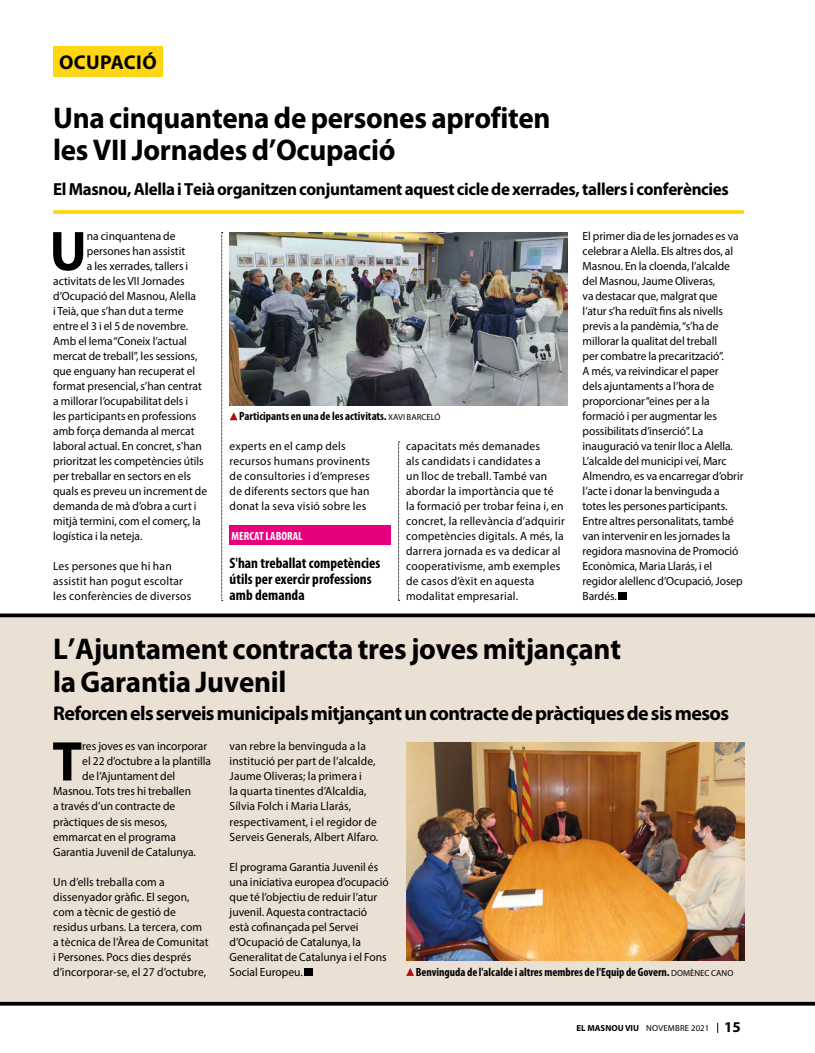
<style>
.page{position:relative;width:815px;height:1053px;background:#fff}
.page>*{position:absolute;margin:0;border:0;box-sizing:border-box;transform-origin:0 0}
.TEXTO{font:700 56.38px "Myriad Pro";color:#000}
.TEXTO-2{font:700 30px/32.5px "Myriad Pro";letter-spacing:-.01em;color:#000}
.TEXTO-3{font:700 20px "Myriad Pro";letter-spacing:-.03em;color:#000}
.TEXTO-4{font:700 20px "Myriad Pro";letter-spacing:.02em;color:#000}
.TEXTO-5{font:700 17.5px "Myriad Pro";letter-spacing:-.02em;color:#000}
.parrafo02{font:700 condensed 15px/16.2px "Myriad Pro";color:#000}
.TEXTO-6{font:11.88px/15px "Myriad Pro";color:#000}
.TEXTO-7{font:11.88px/15px "Myriad Pro";letter-spacing:.02em;color:#000}
.t1{font:700 condensed 11.88px "Myriad Pro";color:#000}
.parrafo02-2{font:700 condensed 11.88px "Myriad Pro";color:#fff}
.t2{font:8.75px "Myriad Pro";letter-spacing:.02em;color:#000}
.s1{font-weight:400;font-stretch:normal;font-size:8.75px}
.s2{font-weight:700}
.s3{font-weight:700;font-size:15px}
</style>
<div class="page">
<div style="left:0;top:615px;width:815px;height:390px;background:#eae0d4"></div>
<div style="left:53px;top:46px;width:110px;height:31px;background:#ffd613"></div>
<svg style="left:53px;top:210px;width:691px;height:4px;background:#ffd820"></svg>
<svg style="left:406px;top:968px;width:8px;height:7px"></svg>
<svg style="left:230px;top:412px;width:8px;height:8px"></svg>
<div style="left:305px;top:967px;width:8px;height:8px;background:#000"></div>
<img style="left:406px;top:742px;width:338px;height:218px">
<svg style="left:0;top:613px;width:815px;height:4px;background:#1f1f1f"></svg>
<svg style="left:0;top:1001px;width:815px;height:4px;background:#322f2d"></svg>
<div style="left:619px;top:592px;width:8px;height:8px;background:#000"></div>
<div style="left:230px;top:525px;width:161px;height:20px;background:#e6007d"></div>
<svg style="left:398px;top:441px;width:2px;height:160px"></svg>
<svg style="left:221px;top:232px;width:2px;height:369px"></svg>
<img style="left:230px;top:232px;width:338px;height:173px">
<p class="TEXTO-4" style="left:59px;top:51px;width:99px">OCUPACIÓ</p>
<p class="TEXTO-2" style="left:53px;top:102px;width:499px">Una cinquantena de persones aprofiten les VII Jornades d’Ocupació</p>
<p class="TEXTO-5" style="left:53px;top:179px;width:677px">El Masnou, Alella i Teià organitzen conjuntament aquest cicle de xerrades, tallers i conferències</p>
<p class="TEXTO" style="left:50px;top:219px;width:39px">U</p>
<p class="TEXTO-6" style="left:87px;top:228px;width:90px">na cinquantena de</p>
<p class="TEXTO-6" style="left:87px;top:243px;width:100px">persones han assistit</p>
<p class="TEXTO-6" style="left:87px;top:258px;width:103px">a les xerrades, tallers i</p>
<p class="TEXTO-6" style="left:53px;top:273px;width:133px">activitats de les VII Jornades</p>
<p class="TEXTO-6" style="left:53px;top:288px;width:144px">d’Ocupació del Masnou, Alella</p>
<p class="TEXTO-6" style="left:53px;top:303px;width:132px">i Teià, que s’han dut a terme</p>
<p class="TEXTO-6" style="left:53px;top:318px;width:137px">entre el 3 i el 5 de novembre.</p>
<p class="TEXTO-6" style="left:53px;top:333px;width:135px">Amb el lema “Coneix l’actual</p>
<p class="TEXTO-6" style="left:53px;top:348px;width:146px">mercat de treball”, les sessions,</p>
<p class="TEXTO-6" style="left:53px;top:363px;width:144px">que enguany han recuperat el</p>
<p class="TEXTO-6" style="left:53px;top:378px;width:150px">format presencial, s’han centrat</p>
<p class="TEXTO-6" style="left:53px;top:393px;width:137px">a millorar l’ocupabilitat dels i</p>
<p class="TEXTO-6" style="left:53px;top:408px;width:145px">les participants en professions</p>
<p class="TEXTO-6" style="left:53px;top:423px;width:143px">amb força demanda al mercat</p>
<p class="TEXTO-6" style="left:53px;top:438px;width:150px">laboral actual. En concret, s'han</p>
<p class="TEXTO-6" style="left:53px;top:453px;width:152px">prioritzat les competències útils</p>
<p class="TEXTO-6" style="left:53px;top:468px;width:139px">per treballar en sectors en els</p>
<p class="TEXTO-6" style="left:53px;top:483px;width:155px">quals es preveu un increment de</p>
<p class="TEXTO-6" style="left:53px;top:498px;width:145px">demanda de mà d’obra a curt i</p>
<p class="TEXTO-6" style="left:53px;top:513px;width:149px">mitjà termini, com el comerç, la</p>
<p class="TEXTO-6" style="left:53px;top:528px;width:91px">logística i la neteja.</p>
<p class="TEXTO-7" style="left:53px;top:558px;width:140px">Les persones que hi han assistit han pogut escoltar les conferències de diversos</p>
<p class="t1" style="left:239px;top:410px;width:203px">Participants en una de les activitats. <span class="s1">XAVI BARCELÓ</span></p>
<p class="TEXTO-7" style="left:230px;top:438px;width:142px">experts en el camp dels recursos humans provinents de consultories i d’empreses de diferents sectors que han donat la seva visió sobre les</p>
<p class="parrafo02-2" style="left:232px;top:529px;width:73px">MERCAT LABORAL</p>
<p class="parrafo02" style="left:230px;top:555px;width:152px">S'han treballat competències útils per exercir professions amb demanda</p>
<p class="TEXTO-7" style="left:406px;top:438px;width:160px">capacitats més demanades<br>als candidats i candidates a<br>un lloc de treball. També van abordar la importància que té la formació per trobar feina i, en concret, la rellevància d’adquirir competències digitals. A més, la darrera jornada es va dedicar al cooperativisme, amb exemples de casos d’èxit en aquesta modalitat empresarial.</p>
<p class="TEXTO-6" style="left:583px;top:228px;width:162px">El primer dia de les jornades es va celebrar a Alella. Els altres dos, al<br>Masnou. En la cloenda, l’alcalde del Masnou, Jaume Oliveras,<br>va destacar que, malgrat que l’atur s’ha reduït fins als nivells previs a la pandèmia, “s’ha de millorar la qualitat del treball<br>per combatre la precarització”.<br>A més, va reivindicar el paper<br>dels ajuntaments a l’hora de proporcionar “eines per a la formació i per augmentar les possibilitats d’inserció”. La inauguració va tenir lloc a Alella.<br>L’alcalde del municipi veí, Marc<br>Almendro, es va encarregar d’obrir l’acte i donar la benvinguda a totes les persones participants.<br>Entre altres personalitats, també van intervenir en les jornades la regidora masnovina de Promoció<br>Econòmica, Maria Llarás, i el regidor alellenc d’Ocupació, Josep<br>Bardés.</p>
<p class="TEXTO-2" style="left:53px;top:633px;width:569px">L’Ajuntament contracta tres joves mitjançant</p>
<p class="TEXTO-2" style="left:53px;top:665px;width:235px">la Garantia Juvenil</p>
<p class="TEXTO-3" style="left:53px;top:702px;width:677px">Reforcen els serveis municipals mitjançant un contracte de pràctiques de sis mesos</p>
<p class="TEXTO" style="left:52px;top:729px;width:31px">T</p>
<p class="TEXTO-6" style="left:82px;top:738px;width:126px">res joves es van incorporar</p>
<p class="TEXTO-6" style="left:230px;top:738px;width:150px">van rebre la benvinguda a la institució per part de l’alcalde,<br>Jaume Oliveras; la primera i<br>la quarta tinentes d’Alcaldia,<br>Sílvia Folch i Maria Llarás, respectivament, i el regidor de<br>Serveis Generals, Albert Alfaro.</p>
<p class="TEXTO-6" style="left:230px;top:858px;width:161px">El programa Garantia Juvenil és una iniciativa europea d’ocupació que té l’objectiu de reduir l’atur juvenil. Aquesta contractació està cofinançada pel Servei d’Ocupació de Catalunya, la<br>Generalitat de Catalunya i el Fons<br>Social Europeu.</p>
<p class="TEXTO-6" style="left:82px;top:753px;width:130px">el 22 d’octubre a la plantilla</p>
<p class="TEXTO-6" style="left:82px;top:768px;width:94px">de l’Ajuntament del</p>
<p class="TEXTO-6" style="left:53px;top:783px;width:139px">Masnou. Tots tres hi treballen</p>
<p class="TEXTO-6" style="left:53px;top:798px;width:124px">a través d’un contracte de</p>
<p class="TEXTO-6" style="left:53px;top:813px;width:116px">pràctiques de sis mesos,</p>
<p class="TEXTO-6" style="left:53px;top:828px;width:124px">emmarcat en el programa</p>
<p class="TEXTO-6" style="left:53px;top:843px;width:144px">Garantia Juvenil de Catalunya.</p>
<p class="TEXTO-6" style="left:53px;top:873px;width:157px">Un d’ells treballa com a dissenyador gràfic. El segon, com a tècnic de gestió de residus urbans. La tercera, com a tècnica de l’Àrea de Comunitat i Persones. Pocs dies després d’incorporar-se, el 27 d’octubre,</p>
<p class="t1" style="left:416px;top:965px;width:319px">Benvinguda de l'alcalde i altres membres de l'Equip de Govern. <span class="s1">DOMÈNEC CANO</span></p>
<p class="t2" style="left:577px;top:1022px;width:166px"><span class="s2">EL MASNOU VIU</span> NOVEMBRE 2021 <span class="s3">15</span></p>
</div>
